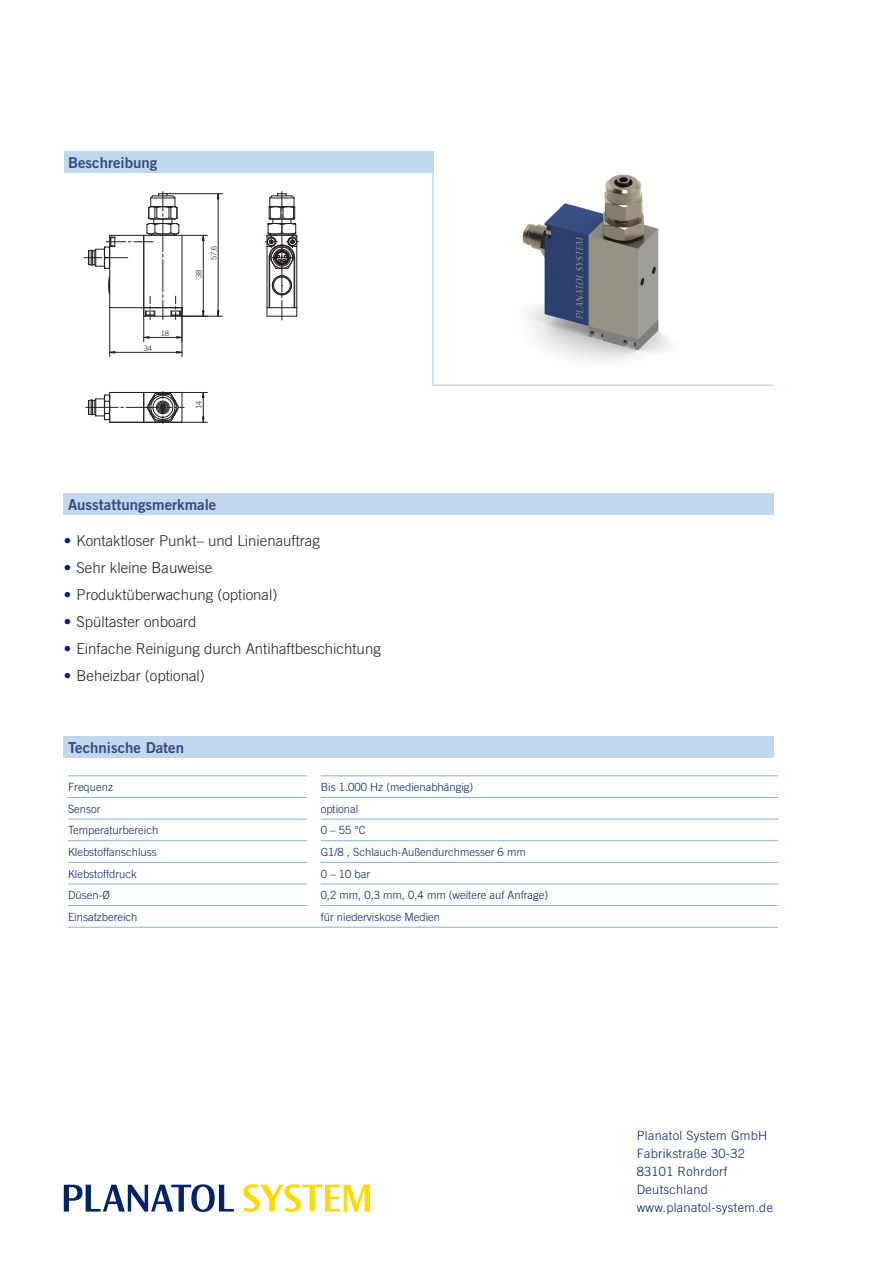
<style>
.page{position:relative;width:893px;height:1263px;background:#fff}
.page>*{position:absolute;margin:0;border:0;box-sizing:border-box;transform-origin:0 0}
.t1{font:300 15px "Trade Gothic";color:#231f20}
.Subline_mit_Linie{font:15px "Trade Gothic Bold Two";color:#354885}
.t2{font:300 12.75px/18px "Trade Gothic";letter-spacing:.025em;color:#002369}
.Technische_Daten_lig{font:300 11.25px "Trade Gothic";color:#002369}
.t3{font:300 7.5px "Trade Gothic";color:#231f20}
.s1{font-family:"Trade Gothic Bold Two";font-weight:400;color:#002369}
</style>
<div class="page">
<svg style="left:64px;top:1184px;width:170px;height:28px"></svg>
<svg style="left:243px;top:1184px;width:127px;height:28px"></svg>
<svg style="left:432px;top:173px;width:342px;height:213px"></svg>
<div style="left:64px;top:151px;width:370px;height:22px;background:#c4d8ed"></div>
<div style="left:64px;top:493px;width:710px;height:22px;background:#c4d8ed"></div>
<div style="left:64px;top:736px;width:710px;height:22px;background:#c4d8ed"></div>
<hr style="left:109px;top:392px;width:1px;height:30px;background:#231f20">
<svg style="left:88px;top:394px;width:23px;height:27px"></svg>
<div style="left:143px;top:392px;width:39px;height:31px;border:1px solid #231f20"></div>
<hr style="left:126px;top:407px;width:33px;height:1px;background:#231f20">
<hr style="left:86px;top:407px;width:32px;height:1px;background:#231f20">
<svg style="left:146px;top:391px;width:38px;height:31px"></svg>
<hr style="left:110px;top:392px;width:97px;height:1px;background:#231f20">
<hr style="left:110px;top:422px;width:97px;height:1px;background:#231f20">
<hr style="left:203px;top:392px;width:1px;height:30px;background:#231f20">
<svg style="left:265px;top:192px;width:34px;height:128px"></svg>
<hr style="left:182px;top:316px;width:40px;height:1px;background:#231f20">
<hr style="left:166px;top:193px;width:56px;height:1px;background:#231f20">
<hr style="left:218px;top:194px;width:1px;height:122px;background:#231f20">
<hr style="left:143px;top:308px;width:1px;height:34px;background:#231f20">
<hr style="left:144px;top:337px;width:38px;height:1px;background:#231f20">
<hr style="left:182px;top:308px;width:1px;height:49px;background:#231f20">
<hr style="left:109px;top:308px;width:1px;height:49px;background:#231f20">
<hr style="left:110px;top:352px;width:72px;height:1px;background:#231f20">
<svg style="left:84px;top:192px;width:123px;height:128px"></svg>
<svg style="left:176px;top:336px;width:6px;height:3px"></svg>
<svg style="left:143px;top:336px;width:6px;height:3px"></svg>
<hr style="left:68px;top:775px;width:239px;height:1px;background:#86b2d9">
<hr style="left:321px;top:775px;width:457px;height:1px;background:#86b2d9">
<hr style="left:68px;top:797px;width:239px;height:1px;background:#86b2d9">
<hr style="left:321px;top:797px;width:457px;height:1px;background:#86b2d9">
<hr style="left:68px;top:819px;width:239px;height:1px;background:#86b2d9">
<hr style="left:321px;top:819px;width:457px;height:1px;background:#86b2d9">
<hr style="left:68px;top:840px;width:239px;height:1px;background:#86b2d9">
<hr style="left:321px;top:840px;width:457px;height:1px;background:#86b2d9">
<hr style="left:68px;top:862px;width:239px;height:1px;background:#86b2d9">
<hr style="left:321px;top:862px;width:457px;height:1px;background:#86b2d9">
<hr style="left:68px;top:884px;width:239px;height:1px;background:#86b2d9">
<hr style="left:321px;top:884px;width:457px;height:1px;background:#86b2d9">
<hr style="left:68px;top:905px;width:239px;height:1px;background:#86b2d9">
<hr style="left:321px;top:905px;width:457px;height:1px;background:#86b2d9">
<hr style="left:68px;top:927px;width:246px;height:1px;background:#86b2d9">
<hr style="left:314px;top:927px;width:464px;height:1px;background:#86b2d9">
<p class="Subline_mit_Linie" style="left:68px;top:153px;width:91px">Beschreibung</p>
<p class="t3" style="left:144px;top:344px;width:10px">34</p>
<p class="t3" style="left:161px;top:329px;width:10px">18</p>
<p class="t3" style="left:194px;top:278px;width:10px;rotate:-90deg">38</p>
<p class="t3" style="left:209px;top:260px;width:16px;rotate:-90deg">57,6</p>
<p class="t3" style="left:194px;top:409px;width:10px;rotate:-90deg">14</p>
<p class="Subline_mit_Linie" style="left:68px;top:495px;width:150px">Ausstattungsmerkmale</p>
<p class="t1" style="left:64px;top:532px;width:258px"><span class="s1">•</span> Kontaktloser Punkt– und Linienauftrag</p>
<p class="t1" style="left:64px;top:559px;width:150px"><span class="s1">•</span> Sehr kleine Bauweise</p>
<p class="t1" style="left:64px;top:586px;width:215px"><span class="s1">•</span> Produktüberwachung (optional)</p>
<p class="t1" style="left:64px;top:613px;width:134px"><span class="s1">•</span> Spültaster onboard</p>
<p class="t1" style="left:64px;top:640px;width:319px"><span class="s1">•</span> Einfache Reinigung durch Antihaftbeschichtung</p>
<p class="t1" style="left:64px;top:667px;width:143px"><span class="s1">•</span> Beheizbar (optional)</p>
<p class="Subline_mit_Linie" style="left:68px;top:738px;width:117px">Technische Daten</p>
<p class="Technische_Daten_lig" style="left:68px;top:780px;width:47px">Frequenz</p>
<p class="Technische_Daten_lig" style="left:321px;top:780px;width:154px">Bis 1.000 Hz (medienabhängig)</p>
<p class="Technische_Daten_lig" style="left:68px;top:802px;width:34px">Sensor</p>
<p class="Technische_Daten_lig" style="left:321px;top:802px;width:39px">optional</p>
<p class="Technische_Daten_lig" style="left:68px;top:824px;width:92px">Temperaturbereich</p>
<p class="Technische_Daten_lig" style="left:321px;top:824px;width:47px">0 – 55 °C</p>
<p class="Technische_Daten_lig" style="left:68px;top:845px;width:90px">Klebstoffanschluss</p>
<p class="Technische_Daten_lig" style="left:321px;top:845px;width:207px">G1/8 , Schlauch-Außendurchmesser 6 mm</p>
<p class="Technische_Daten_lig" style="left:68px;top:867px;width:70px">Klebstoffdruck</p>
<p class="Technische_Daten_lig" style="left:321px;top:867px;width:51px">0 – 10 bar</p>
<p class="Technische_Daten_lig" style="left:68px;top:888px;width:43px">Düsen-Ø</p>
<p class="Technische_Daten_lig" style="left:321px;top:888px;width:229px">0,2 mm, 0,3 mm, 0,4 mm (weitere auf Anfrage)</p>
<p class="Technische_Daten_lig" style="left:68px;top:910px;width:71px">Einsatzbereich</p>
<p class="Technische_Daten_lig" style="left:321px;top:910px;width:121px">für niederviskose Medien</p>
<p class="t2" style="left:637px;top:1126px;width:132px">Planatol System GmbH</p>
<p class="t2" style="left:637px;top:1144px;width:110px">Fabrikstraße 30-32</p>
<p class="t2" style="left:637px;top:1162px;width:92px">83101 Rohrdorf<br>Deutschland</p>
<p class="t2" style="left:637px;top:1198px;width:138px">www.planatol-system.de</p>
</div>
